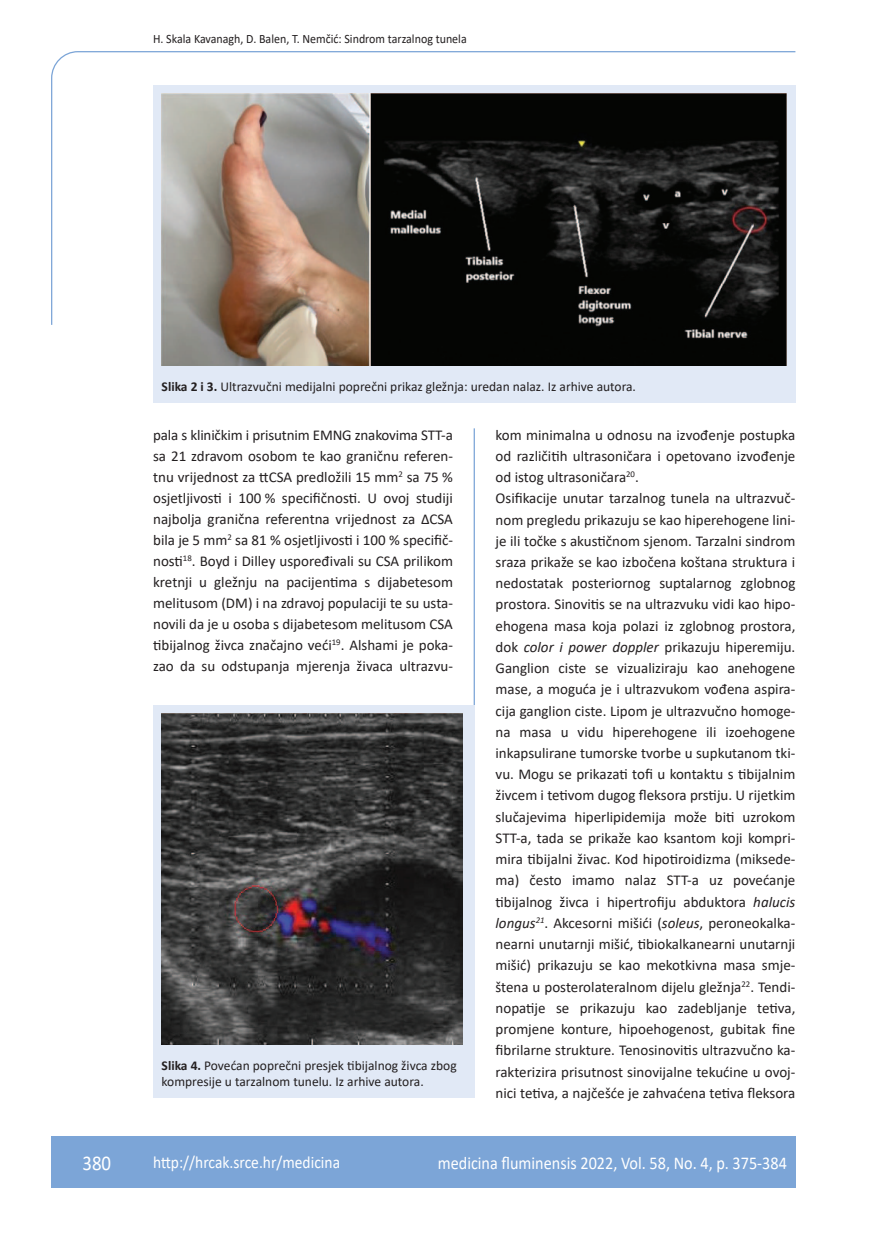
<style>
.page{position:relative;width:872px;height:1234px;background:#fff}
.page>*{position:absolute;margin:0;border:0;box-sizing:border-box;transform-origin:0 0}
.t1{font:21px "Calibri";color:#fff;scale:.9 1}
.t2{font:18px "Calibri";color:#fff;scale:.9 1}
.t3{font:17.25px "Calibri";color:#fff;scale:.9 1}
.t4{font:15px/21.1px "Calibri";color:#231f20;text-align:justify}
.t5{font:13.5px/16.5px "Calibri";color:#231f20}
.t6{font:12.75px "Calibri";color:#231f20;scale:.94 1}
.s1{font-weight:700}
.s2{font-style:italic}
</style>
<div class="page">
<svg style="left:51px;top:51px;width:745px;height:275px"></svg>
<hr style="left:473px;top:428px;width:2px;height:277px;background:#7ca5d7">
<div style="left:51px;top:1135px;width:744px;height:51px;background:#7ca5d7"></div>
<div style="left:153px;top:85px;width:642px;height:317px;background:#e1e9f6"></div>
<img style="left:162px;top:94px;width:624px;height:272px">
<div style="left:153px;top:705px;width:321px;height:392px;background:#e1e9f6"></div>
<img style="left:162px;top:713px;width:300px;height:331px">
<p class="t6" style="left:153px;top:29px;width:335px">H. Skala Kavanagh, D. Balen, T. Nemčić: Sindrom tarzalnog tunela</p>
<p class="t5" style="left:162px;top:378px;width:476px"><span class="s1">Slika 2 i 3.</span> Ultrazvučni medijalni poprečni prikaz gležnja: uredan nalaz. Iz arhive autora.</p>
<p class="t4" style="left:153px;top:423px;width:301px">pala s kliničkim i prisutnim EMNG znakovima STT-a sa 21 zdravom osobom te kao graničnu referen&shy;tnu vrijednost za ttCSA predložili 15 mm<sup>2</sup> sa 75 % osjetljivosti i 100 % specifičnosti. U ovoj studiji najbolja granična referentna vrijednost za ΔCSA bila je 5 mm<sup>2</sup> sa 81 % osjetljivosti i 100 % specifič&shy;nosti<sup>18</sup>. Boyd i Dilley uspoređivali su CSA prilikom kretnji u gležnju na pacijentima s dijabetesom melitusom (DM) i na zdravoj populaciji te su usta&shy;novili da je u osoba s dijabetesom melitusom CSA tibijalnog živca značajno veći<sup>19</sup>. Alshami je poka&shy;zao da su odstupanja mjerenja živaca ultrazvu-</p>
<p class="t4" style="left:495px;top:423px;width:301px;text-align:left">kom minimalna u odnosu na izvođenje postupka od različitih ultrasoničara i opetovano izvođenje od istog ultrasoničara<sup>20</sup>.<br>Osifikacije unutar tarzalnog tunela na ultrazvuč&shy;nom pregledu prikazuju se kao hiperehogene lini&shy;je ili točke s akustičnom sjenom. Tarzalni sindrom sraza prikaže se kao izbočena koštana struktura i nedostatak posteriornog suptalarnog zglobnog prostora. Sinovitis se na ultrazvuku vidi kao hipo&shy;ehogena masa koja polazi iz zglobnog prostora, dok <span class="s2">color i power doppler</span> prikazuju hiperemiju.<br>Ganglion ciste se vizualiziraju kao anehogene mase, a moguća je i ultrazvukom vođena aspira&shy;cija ganglion ciste. Lipom je ultrazvučno homoge&shy;na masa u vidu hiperehogene ili izoehogene inkapsulirane tumorske tvorbe u supkutanom tki&shy;vu. Mogu se prikazati tofi u kontaktu s tibijalnim živcem i tetivom dugog fleksora prstiju. U rijetkim slučajevima hiperlipidemija može biti uzrokom STT-a, tada se prikaže kao ksantom koji kompri&shy;mira tibijalni živac. Kod hipotiroidizma (miksede&shy;ma) često imamo nalaz STT-a uz povećanje tibijalnog živca i hipertrofiju abduktora <span class="s2">halucis longus</span><sup>21</sup>. Akcesorni mišići (<span class="s2">soleus</span>, peroneokalka&shy;nearni unutarnji mišić, tibiokalkanearni unutarnji mišić) prikazuju se kao mekotkivna masa smje&shy;štena u posterolateralnom dijelu gležnja<sup>22</sup>. Tendi&shy;nopatije se prikazuju kao zadebljanje tetiva, promjene konture, hipoehogenost, gubitak fine fibrilarne strukture. Tenosinovitis ultrazvučno ka&shy;rakterizira prisutnost sinovijalne tekućine u ovoj&shy;nici tetiva, a najčešće je zahvaćena tetiva fleksora</p>
<p class="t5" style="left:162px;top:1056px;width:296px"><span class="s1">Slika 4.</span> Povećan poprečni presjek tibijalnog živca zbog kompresije u tarzalnom tunelu. Iz arhive autora.</p>
<h1 class="t1" style="left:82px;top:1147px;width:33px">380</h1>
<p class="t3" style="left:153px;top:1149px;width:209px">http://hrcak.srce.hr/medicina</p>
<p class="t2" style="left:438px;top:1149px;width:389px">medicina fluminensis 2022, Vol. 58, No. 4, p. 375-384</p>
</div>
